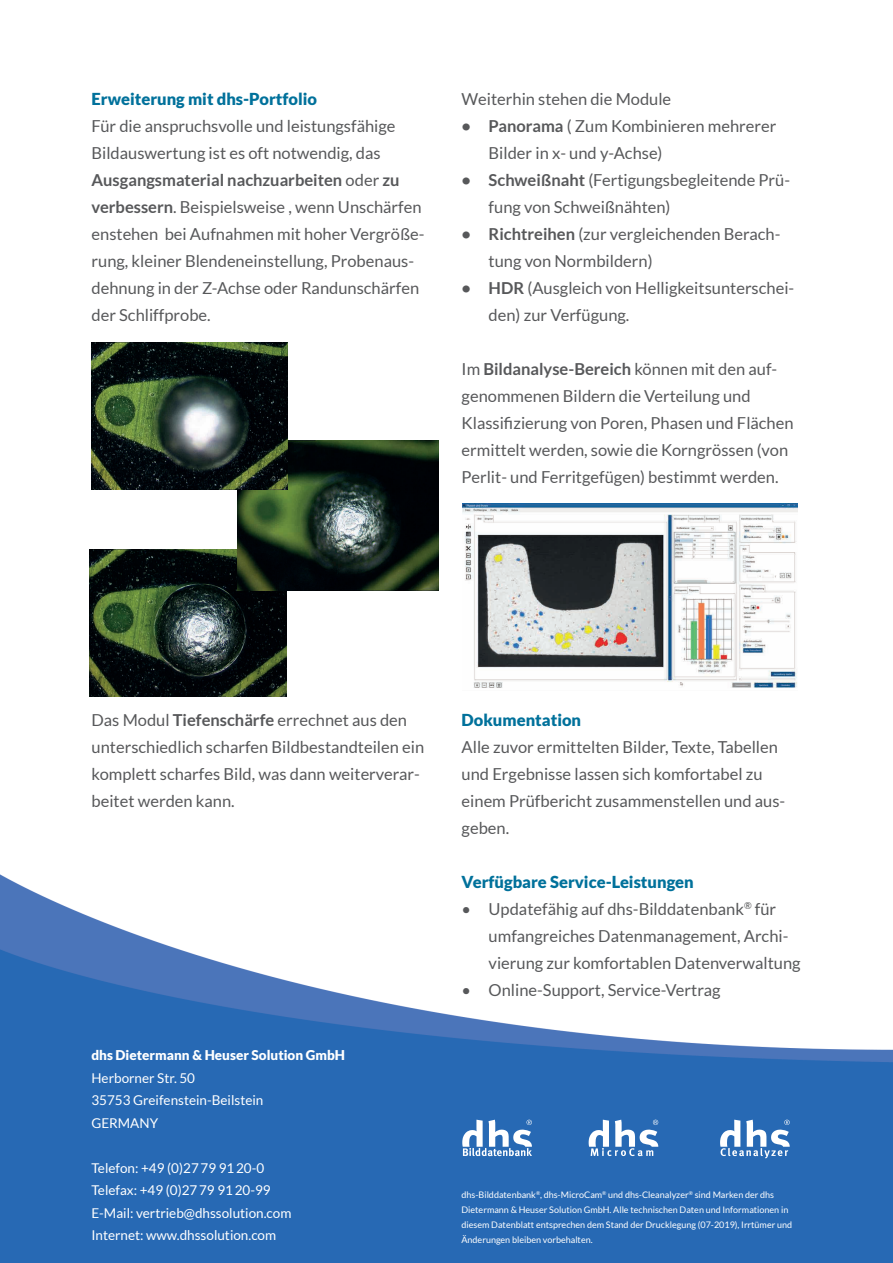
<style>
.page{position:relative;width:893px;height:1263px;background:#fff}
.page>*{position:absolute;margin:0;border:0;box-sizing:border-box;transform-origin:0 0}
.t1{font:16.5px/27px "Lato";color:#57585a}
.t2{font:900 16.5px "Lato";color:#00719b}
.t3{font:13.5px/22.5px "Lato";color:#fff}
.t4{font:900 13.5px "Lato";color:#fff}
.t5{font:9px/15px "Lato";color:#fff}
.s1{font-weight:700}
</style>
<div class="page">
<img style="left:0;top:440px;width:893px;height:823px">
<svg style="left:462px;top:1120px;width:70px;height:36px"></svg>
<svg style="left:720px;top:1120px;width:70px;height:38px"></svg>
<svg style="left:589px;top:1120px;width:69px;height:36px"></svg>
<img style="left:90px;top:550px;width:196px;height:147px">
<img style="left:238px;top:440px;width:200px;height:151px">
<img style="left:91px;top:342px;width:197px;height:147px">
<img style="left:462px;top:503px;width:335px;height:187px">
<p class="t2" style="left:92px;top:89px;width:227px">Erweiterung mit dhs-Portfolio</p>
<p class="t1" style="left:92px;top:112px;width:334px">Für die anspruchsvolle und leistungsfähige Bildauswertung ist es oft notwendig, das <span class="s1">Ausgangsmaterial nachzuarbeiten</span> oder <span class="s1">zu verbessern</span>. Beispielsweise , wenn Unschärfen enstehen bei Aufnahmen mit hoher Vergröße&shy;rung, kleiner Blendeneinstellung, Probenaus&shy;dehnung in der Z-Achse oder Randunschärfen der Schliffprobe.</p>
<p class="t1" style="left:462px;top:85px;width:211px">Weiterhin stehen die Module</p>
<p class="t1" style="left:489px;top:112px;width:289px;text-indent:-27px"><span class="s1">• Panorama</span> ( Zum Kombinieren mehrerer<br>Bilder in x- und y-Achse)</p>
<p class="t1" style="left:489px;top:166px;width:303px;text-indent:-27px"><span class="s1">• Schweißnaht</span> (Fertigungsbegleitende Prü&shy;fung von Schweißnähten)</p>
<p class="t1" style="left:489px;top:220px;width:293px;text-indent:-27px"><span class="s1">• Richtreihen</span> (zur vergleichenden Berach&shy;tung von Normbildern)</p>
<p class="t1" style="left:489px;top:274px;width:307px;text-indent:-27px"><span class="s1">• HDR</span> (Ausgleich von Helligkeitsunterschei&shy;den) zur Verfügung.</p>
<p class="t1" style="left:462px;top:355px;width:333px">Im <span class="s1">Bildanalyse-Bereich</span> können mit den auf&shy;genommenen Bildern die Verteilung und Klassifizierung von Poren, Phasen und Flächen ermittelt werden, sowie die Korngrössen (von Perlit- und Ferritgefügen) bestimmt werden.</p>
<p class="t1" style="left:92px;top:706px;width:334px">Das Modul <span class="s1">Tiefenschärfe</span> errechnet aus den unterschiedlich scharfen Bildbestandteilen ein komplett scharfes Bild, was dann weiterverar&shy;beitet werden kann.</p>
<p class="t4" style="left:91px;top:1047px;width:255px">dhs Dietermann &amp; Heuser Solution GmbH</p>
<p class="t3" style="left:91px;top:1066px;width:174px">Herborner Str. 50<br>35753 Greifenstein-Beilstein<br>GERMANY</p>
<p class="t3" style="left:91px;top:1157px;width:202px">Telefon: +49 (0)2779 9120-0<br>Telefax: +49 (0)2779 9120-99<br>E-Mail: vertrieb@dhssolution.com<br>Internet: www.dhssolution.com</p>
<p class="t2" style="left:462px;top:710px;width:121px">Dokumentation</p>
<p class="t1" style="left:462px;top:733px;width:325px">Alle zuvor ermittelten Bilder, Texte, Tabellen und Ergebnisse lassen sich komfortabel zu einem Prüfbericht zusammenstellen und aus&shy;geben.</p>
<p class="t2" style="left:462px;top:872px;width:234px">Verfügbare Service-Leistungen</p>
<p class="t1" style="left:489px;top:895px;width:313px;text-indent:-27px">• Updatefähig auf dhs-Bilddatenbank<sup>®</sup> für umfangreiches Datenmanagement, Archi&shy;vierung zur komfortablen Datenverwaltung</p>
<p class="t1" style="left:462px;top:976px;width:260px">• Online-Support, Service-Vertrag</p>
<p class="t5" style="left:461px;top:1187px;width:332px">dhs-Bilddatenbank<sup>®</sup>, dhs-MicroCam<sup>®</sup> und dhs-Cleanalyzer<sup>®</sup> sind Marken der dhs Dietermann &amp; Heuser Solution GmbH. Alle technischen Daten und Informationen in diesem Datenblatt entsprechen dem Stand der Drucklegung (07-2019), Irrtümer und Änderungen bleiben vorbehalten.</p>
</div>
